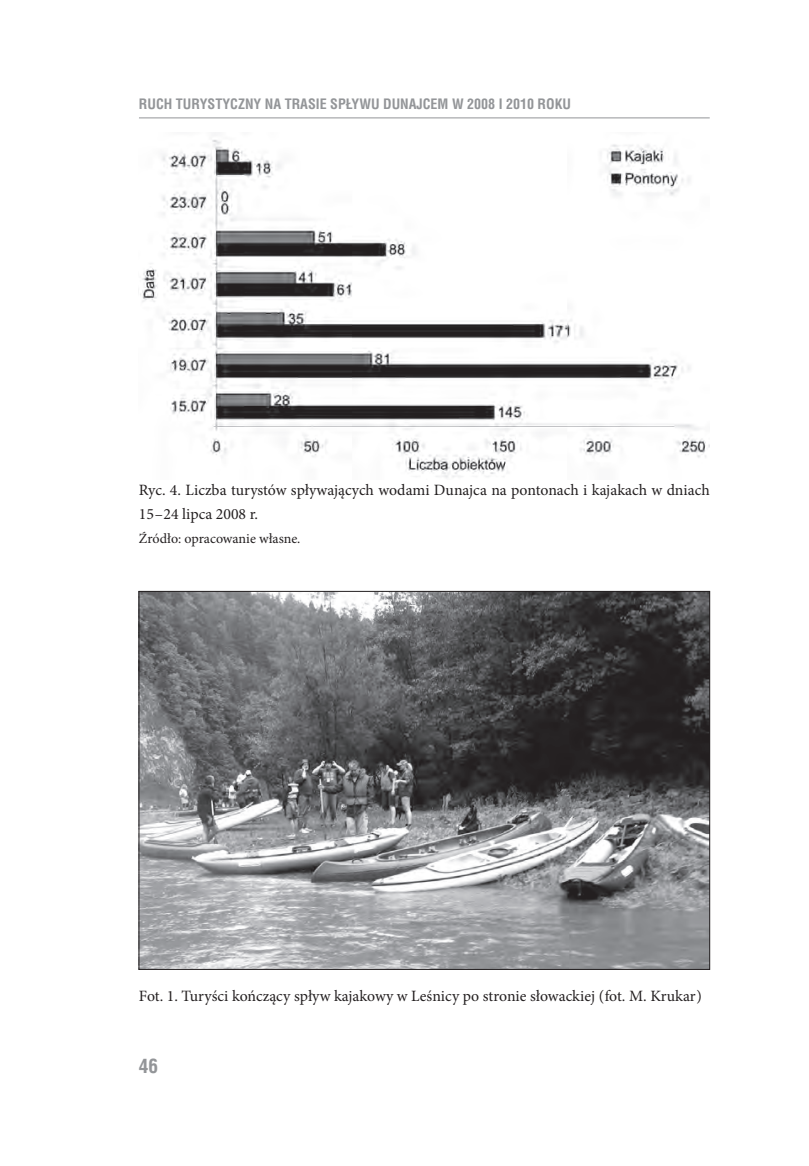
<style>
.page{position:relative;width:809px;height:1166px;background:#fff}
.page>*{position:absolute;margin:0;border:0;box-sizing:border-box;transform-origin:0 0}
.t1{font:700 19.25px "Switzerland Condensed";color:#939598}
.t2{font:15.75px/24.2px "Minion Pro";color:#231f20}
.t3{font:700 14px "Switzerland Condensed";color:#939598}
.t4{font:14px "Minion Pro";color:#231f20}
</style>
<div class="page">
<hr style="left:139px;top:118px;width:570px;height:1px;background:#939598">
<img style="left:140px;top:140px;width:569px;height:338px">
<img style="left:141px;top:593px;width:567px;height:375px">
<p class="t3" style="left:139px;top:95px;width:433px">RUCH TURYSTYCZNY NA TRASIE SPŁYWU DUNAJCEM W 2008 I 2010 ROKU</p>
<p class="t2" style="left:139px;top:477px;width:572px">Ryc. 4. Liczba turystów spływających wodami Dunajca na pontonach i kajakach w dniach<br>15–24 lipca 2008 r.</p>
<p class="t4" style="left:139px;top:529px;width:163px">Źródło: opracowanie własne.</p>
<p class="t2" style="left:139px;top:984px;width:564px">Fot. 1. Turyści kończący spływ kajakowy w Leśnicy po stronie słowackiej (fot. M. Krukar)</p>
<p class="t1" style="left:139px;top:1055px;width:21px">46</p>
</div>
